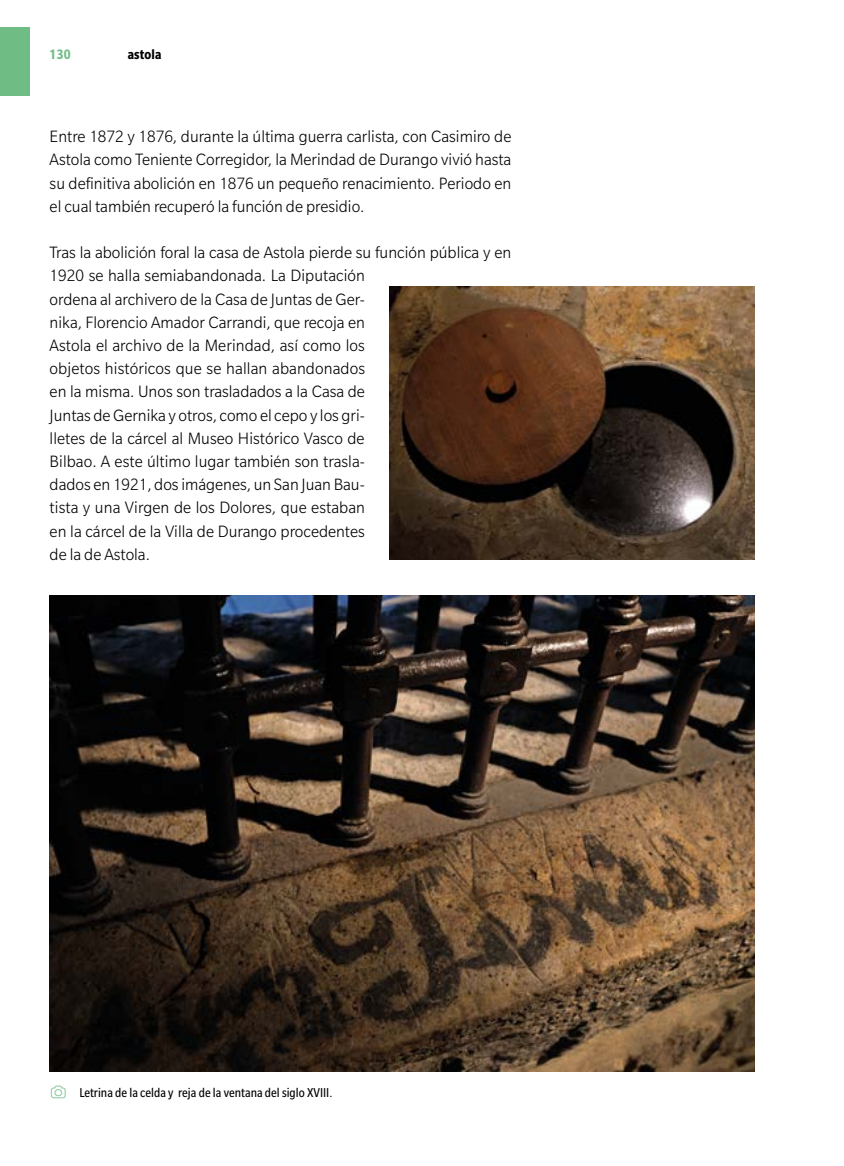
<style>
.page{position:relative;width:844px;height:1166px;background:#fff}
.page>*{position:absolute;margin:0;border:0;box-sizing:border-box;transform-origin:0 0}
.t1{font:300 17.85px/23.3px "Slate Pro";color:#000;text-align:justify;scale:.96 1}
.t2{font:700 condensed 14.88px "Slate Pro";letter-spacing:.01em;color:#000}
.t3{font:700 condensed 14.88px "Slate Pro";color:#6fbc85}
.t4{font:condensed 14px "Slate Pro";color:#000}
</style>
<div class="page">
<img style="left:50px;top:595px;width:704px;height:476px">
<img style="left:389px;top:286px;width:365px;height:274px">
<div style="left:0;top:28px;width:30px;height:68px;background:#6fbc85"></div>
<p class="t3" style="left:50px;top:47px;width:22px">130</p>
<p class="t2" style="left:128px;top:47px;width:35px">astola</p>
<p class="t1" style="left:50px;top:125px;width:482px">Entre 1872 y 1876, durante la última guerra carlista, con Casimiro de Astola como Teniente Corregidor, la Merindad de Durango vivió hasta su definitiva abolición en 1876 un pequeño renacimiento. Periodo en el cual también recuperó la función de presidio.</p>
<p class="t1" style="left:50px;top:241px;width:482px;text-align:left">Tras la abolición foral la casa de Astola pierde su función pública y en 1920 se halla semiabandonada. La Diputación<br>ordena al archivero de la Casa de Juntas de Ger-<br>nika, Florencio Amador Carrandi, que recoja en<br>Astola el archivo de la Merindad, así como los<br>objetos históricos que se hallan abandonados<br>en la misma. Unos son trasladados a la Casa de<br>Juntas de Gernika y otros, como el cepo y los gri-<br>lletes de la cárcel al Museo Histórico Vasco de<br>Bilbao. A este último lugar también son trasla-<br>dados en 1921, dos imágenes, un San Juan Bau-<br>tista y una Virgen de los Dolores, que estaban<br>en la cárcel de la Villa de Durango procedentes<br>de la de Astola.</p>
<p class="t4" style="left:79px;top:1085px;width:254px">Letrina de la celda y reja de la ventana del siglo XVIII.</p>
</div>
